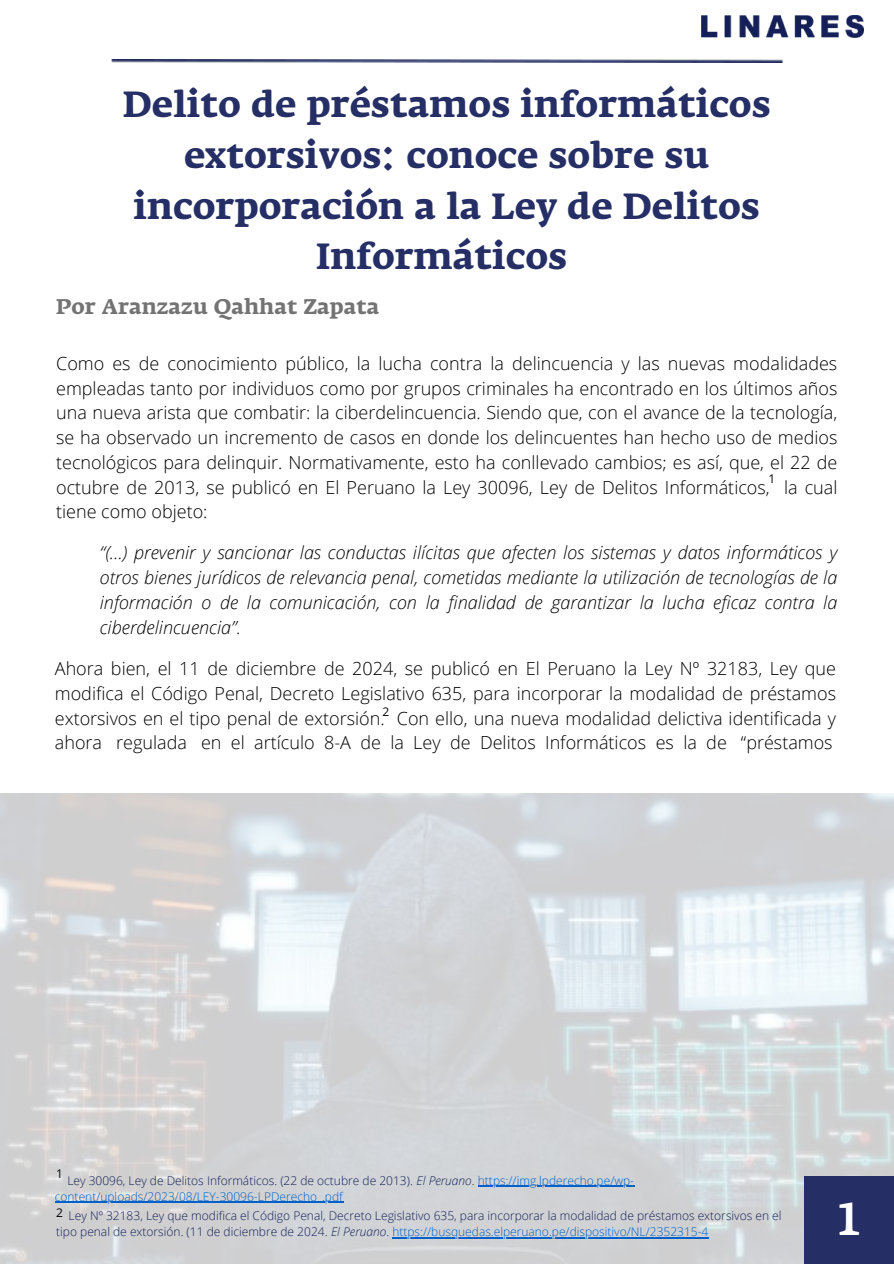
<style>
.page{position:relative;width:894px;height:1264px;background:#fff}
.page>*{position:absolute;margin:0;border:0;box-sizing:border-box;transform-origin:0 0}
.t1{font:45px "Fedra Serif A Medium TF";color:#fff}
.t2{font:700 36px/50.7px "Fedra Serif A";color:#252e65;text-align:center}
.t3{font:700 21px "Fedra Serif A";color:#737373}
.t4{font:300 18px/24.8px "Open Sans";color:#000;text-align:justify}
.t5{font:italic 300 18px/24.8px "Open Sans";color:#000;text-align:justify}
.t6{font:300 12px/16px "Open Sans";color:#141f57}
.t7{font:300 12px/16px "Open Sans";color:#0061c8}
.t8{font:12px "Open Sans";color:#000}
.s1{color:#141f57}
.s2{font-style:italic;color:#141f57}
.s3{font-style:italic}
.s4{color:#0061c8}
</style>
<div class="page">
<img style="left:111px;top:60px;width:672px;height:2px">
<img style="left:701px;top:16px;width:162px;height:21px">
<img style="left:0;top:793px;width:893px;height:470px">
<div style="left:804px;top:1176px;width:89px;height:87px;background:#252e65"></div>
<hr style="left:478px;top:1185px;width:156px;height:1px;background:#0061c8">
<hr style="left:55px;top:1201px;width:288px;height:1px;background:#0061c8">
<hr style="left:392px;top:1236px;width:316px;height:1px;background:#0061c8">
<h2 class="t2" style="left:123px;top:79px;width:649px">Delito de préstamos informáticos extorsivos: conoce sobre su incorporación a la Ley de Delitos<br>Informáticos</h2>
<p class="t3" style="left:56px;top:294px;width:325px">Por Aranzazu Qahhat Zapata</p>
<p class="t4" style="left:56px;top:350px;width:782px">Como es de conocimiento público, la lucha contra la delincuencia y las nuevas modalidades empleadas tanto por individuos como por grupos criminales ha encontrado en los últimos años una nueva arista que combatir: la ciberdelincuencia. Siendo que, con el avance de la tecnología, se ha observado un incremento de casos en donde los delincuentes han hecho uso de medios tecnológicos para delinquir. Normativamente, esto ha conllevado cambios; es así, que, el 22 de octubre de 2013, se publicó en El Peruano la Ley 30096, Ley de Delitos Informáticos, la cual tiene como objeto:</p>
<p class="t8" style="left:768px;top:470px;width:8px">1</p>
<p class="t5" style="left:100px;top:540px;width:739px">“(...) prevenir y sancionar las conductas ilícitas que afecten los sistemas y datos informáticos y otros bienes jurídicos de relevancia penal, cometidas mediante la utilización de tecnologías de la información o de la comunicación, con la finalidad de garantizar la lucha eficaz contra la ciberdelincuencia”.</p>
<p class="t4" style="left:55px;top:655px;width:782px">Ahora bien, el 11 de diciembre de 2024, se publicó en El Peruano la Ley Nº 32183, Ley que modifica el Código Penal, Decreto Legislativo 635, para incorporar la modalidad de préstamos extorsivos en el tipo penal de extorsión. Con ello, una nueva modalidad delictiva identificada y ahora regulada en el artículo 8-A de la Ley de Delitos Informáticos es la de “préstamos</p>
<p class="t8" style="left:382px;top:703px;width:8px">2</p>
<p class="t8" style="left:56px;top:1165px;width:8px">1</p>
<p class="t7" style="left:55px;top:1172px;width:580px;text-indent:12px"><span class="s1">Ley 30096, Ley de Delitos Informáticos. (22 de octubre de 2013).</span> <span class="s2">El Peruano</span><span class="s1">.</span> https://img.lpderecho.pe/wp&shy;content/uploads/2023/08/LEY-30096-LPDerecho_.pdf</p>
<p class="t6" style="left:56px;top:1207px;width:726px;text-indent:12px">Ley Nº 32183, Ley que modifica el Código Penal, Decreto Legislativo 635, para incorporar la modalidad de préstamos extorsivos en el tipo penal de extorsión. (11 de diciembre de 2024. <span class="s3">El Peruano</span>. <span class="s4">https://busquedas.elperuano.pe/dispositivo/NL/2352315-4</span></p>
<p class="t8" style="left:56px;top:1204px;width:8px">2</p>
<h1 class="t1" style="left:835px;top:1193px;width:28px">1</h1>
</div>
